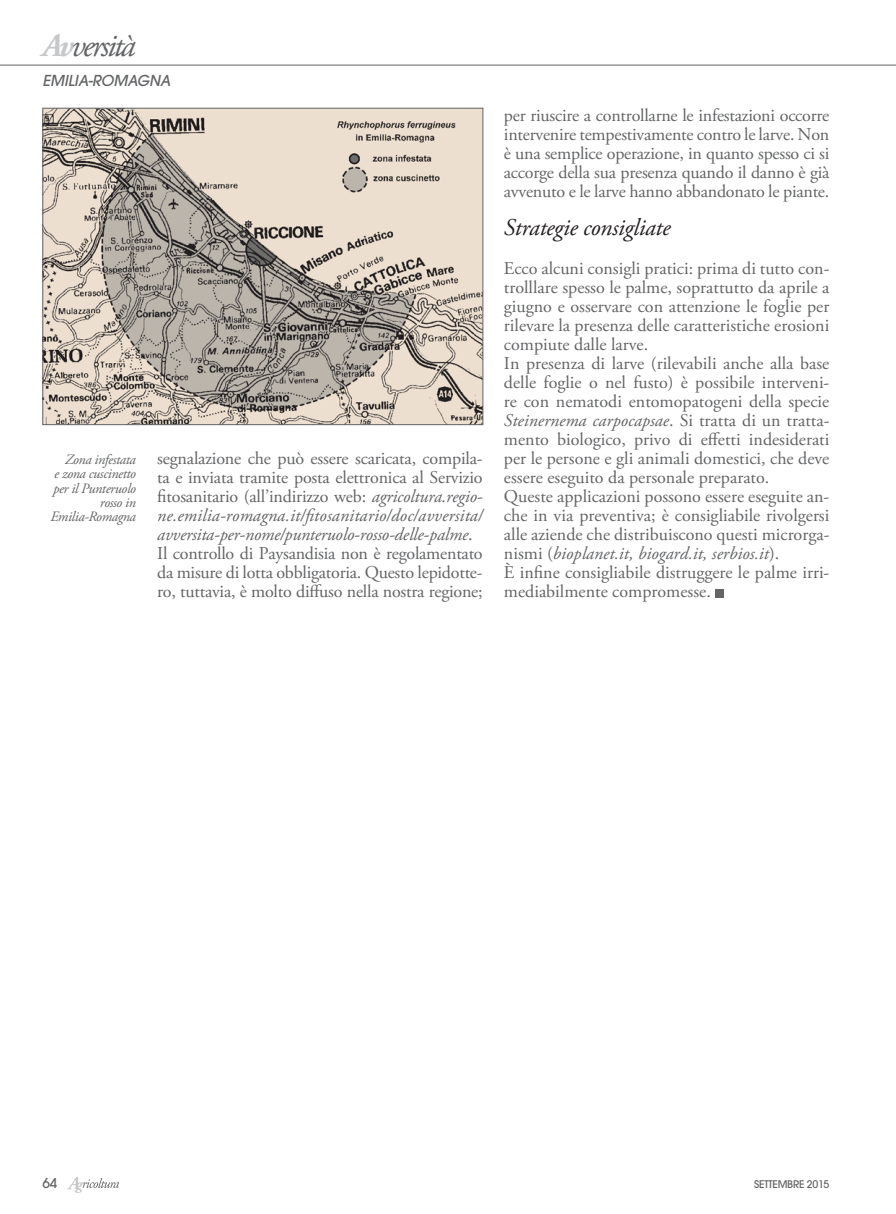
<style>
.page{position:relative;width:896px;height:1214px;background:#fff}
.page>*{position:absolute;margin:0;border:0;box-sizing:border-box;transform-origin:0 0}
.t1{font:italic 33px "Adobe Garamond Pro";letter-spacing:-.07em;color:#636466}
.t2{font:italic 24px "Adobe Garamond Pro";letter-spacing:-.015em;color:#231f20}
.t3{font:18px/19px "Adobe Garamond Pro";color:#636466}
.t4{font:italic 500 15px "Avant Garde";letter-spacing:-.01em;color:#636466}
.t5{font:italic 14.25px/14.2px "Adobe Garamond Pro";letter-spacing:-.025em;color:#636466;text-align:right}
.t6{font:500 13.5px "Avant Garde";color:#636466}
.t7{font:500 10.5px "Avant Garde";letter-spacing:-.025em;color:#636466}
.s1{font-weight:700;color:#c6c8ca}
.s2{font-style:italic}
</style>
<div class="page">
<hr style="left:0;top:65px;width:896px;height:1px;background:#636466">
<svg style="left:67px;top:1177px;width:52px;height:15px"></svg>
<img style="left:45px;top:110px;width:436px;height:313px">
<div style="left:43px;top:108px;width:440px;height:317px;border:1px solid #636466"></div>
<div style="left:715px;top:589px;width:9px;height:8px;background:#636466"></div>
<h1 class="t1" style="left:43px;top:30px;width:95px"><span class="s1">Av</span>versità</h1>
<p class="t4" style="left:43px;top:75px;width:129px">EMILIA-ROMAGNA</p>
<p class="t5" style="left:51px;top:453px;width:87px">Zona infestata<br>e zona cuscinetto per il Punteruolo rosso in<br>Emilia-Romagna</p>
<p class="t3" style="left:157px;top:449px;width:327px">segnalazione che può essere scaricata, compila&shy;ta e inviata tramite posta elettronica al Servizio fitosanitario (all’indirizzo web: <span class="s2">agricoltura.regio&shy;ne.emilia-romagna.it/fitosanitario/doc/avversita/ avversita-per-nome/punteruolo-rosso-delle-palme</span>.<br>Il controllo di Paysandisia non è regolamentato da misure di lotta obbligatoria. Questo lepidotte&shy;ro, tuttavia, è molto diffuso nella nostra regione;</p>
<p class="t3" style="left:504px;top:107px;width:327px;text-align:justify">per riuscire a controllarne le infestazioni occorre intervenire tempestivamente contro le larve. Non è una semplice operazione, in quanto spesso ci si accorge della sua presenza quando il danno è già avvenuto e le larve hanno abbandonato le piante.</p>
<h2 class="t2" style="left:504px;top:216px;width:168px">Strategie consigliate</h2>
<p class="t3" style="left:504px;top:259px;width:327px">Ecco alcuni consigli pratici: prima di tutto con&shy;trolllare spesso le palme, soprattutto da aprile a giugno e osservare con attenzione le foglie per rilevare la presenza delle caratteristiche erosioni compiute dalle larve.<br>In presenza di larve (rilevabili anche alla base delle foglie o nel fusto) è possibile interveni&shy;re con nematodi entomopatogeni della specie <span class="s2">Steinernema carpocapsae</span>. Si tratta di un tratta&shy;mento biologico, privo di effetti indesiderati per le persone e gli animali domestici, che deve essere eseguito da personale preparato.<br>Queste applicazioni possono essere eseguite an&shy;che in via preventiva; è consigliabile rivolgersi alle aziende che distribuiscono questi microrga&shy;nismi (<span class="s2">bioplanet.it, biogard.it, serbios.it</span>).<br>È infine consigliabile distruggere le palme irri&shy;mediabilmente compromesse.</p>
<p class="t6" style="left:43px;top:1178px;width:16px">64</p>
<p class="t7" style="left:754px;top:1180px;width:77px">SETTEMBRE 2015</p>
</div>
